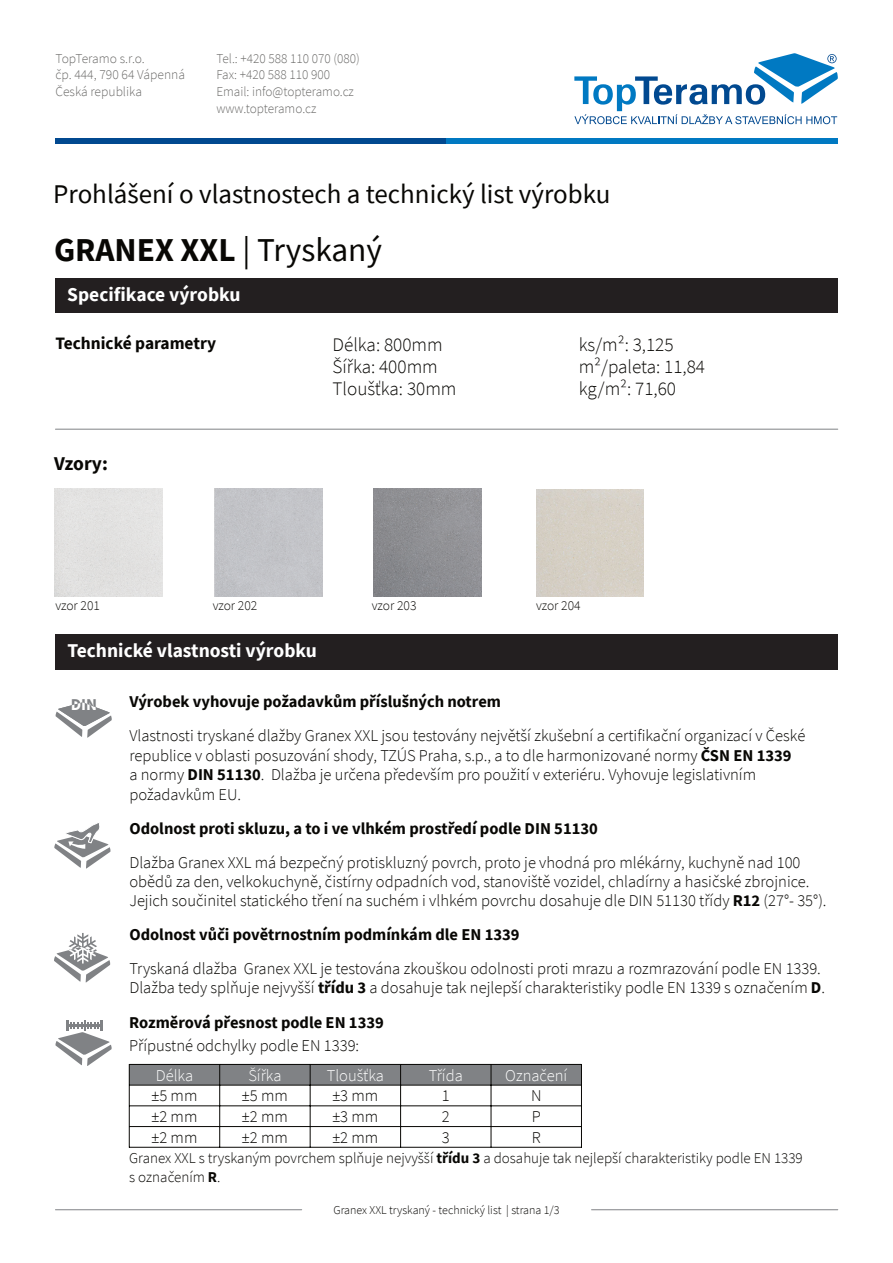
<style>
.page{position:relative;width:893px;height:1263px;background:#fff}
.page>*{position:absolute;margin:0;border:0;box-sizing:border-box;transform-origin:0 0}
.t1{font:700 33.3px "Source Sans Pro";color:#080704}
.t2{font:27px "Source Sans Pro";color:#080704}
.t3{font:700 19.5px "Source Sans Pro";color:#fff}
.t4{font:700 19.5px "Source Sans Pro";letter-spacing:-.005em;color:#080704}
.t5{font:300 19.2px/22.2px "Source Sans Pro";color:#080704}
.t6{font:700 17.4px "Source Sans Pro";color:#080704}
.t7{font:300 16.5px/19.5px "Source Sans Pro";color:#080704}
.t8{font:700 16.5px "Source Sans Pro";color:#080704}
.t9{font:300 16.5px "Source Sans Pro";color:#fff}
.t10{font:700 16.5px "Source Sans Pro";color:#808285}
.t11{font:300 15px/19.5px "Source Sans Pro";color:#080704}
.t12{font:300 13.5px/16.5px "Source Sans Pro";color:rgb(8 7 4/.6)}
.t13{font:300 13.5px "Source Sans Pro";color:#080704}
.t14{font:300 12px "Source Sans Pro";color:#080704}
.s1{font-weight:400}
.s2{font-weight:700}
</style>
<div class="page">
<div style="left:55px;top:138px;width:392px;height:6px;background:#014990"></div>
<div style="left:447px;top:138px;width:391px;height:6px;background:#0079c2"></div>
<svg style="left:574px;top:53px;width:264px;height:71px"></svg>
<hr style="left:55px;top:1209px;width:247px;height:1px;background:#808285">
<hr style="left:591px;top:1209px;width:247px;height:1px;background:#808285">
<svg style="left:54px;top:823px;width:57px;height:45px"></svg>
<svg style="left:54px;top:933px;width:56px;height:49px"></svg>
<div style="left:129px;top:1064px;width:452px;height:21px;background:#808285"></div>
<hr style="left:129px;top:1064px;width:1px;height:83px;background:#080704">
<hr style="left:581px;top:1064px;width:1px;height:83px;background:#080704">
<hr style="left:219px;top:1064px;width:1px;height:83px;background:#080704">
<hr style="left:310px;top:1064px;width:1px;height:83px;background:#080704">
<hr style="left:400px;top:1064px;width:1px;height:83px;background:#080704">
<hr style="left:491px;top:1064px;width:1px;height:83px;background:#080704">
<hr style="left:129px;top:1064px;width:452px;height:1px;background:#080704">
<hr style="left:129px;top:1085px;width:452px;height:1px;background:#080704">
<hr style="left:129px;top:1105px;width:452px;height:1px;background:#080704">
<hr style="left:129px;top:1126px;width:452px;height:1px;background:#080704">
<hr style="left:129px;top:1147px;width:452px;height:1px;background:#080704">
<svg style="left:55px;top:1020px;width:57px;height:46px"></svg>
<svg style="left:55px;top:702px;width:57px;height:36px"></svg>
<div style="left:56px;top:634px;width:782px;height:35px;background:#231f20"></div>
<div style="left:55px;top:279px;width:783px;height:34px;background:#231f20"></div>
<hr style="left:55px;top:429px;width:783px;height:1px;background:#808285">
<div style="left:54px;top:488px;width:108px;height:108px;background:#e2e1e1"></div>
<div style="left:214px;top:488px;width:108px;height:108px;background:#c3c4c8"></div>
<img style="left:373px;top:488px;width:108px;height:108px">
<div style="left:536px;top:489px;width:107px;height:107px;background:#d6d0c5"></div>
<p class="t12" style="left:55px;top:51px;width:131px">TopTeramo s.r.o.<br>čp. 444, 790 64 Vápenná<br>Česká republika</p>
<p class="t12" style="left:216px;top:51px;width:145px">Tel.: +420 588 110 070 (080)<br>Fax: +420 588 110 900<br>Email: info@topteramo.cz www.topteramo.cz</p>
<h2 class="t2" style="left:53px;top:183px;width:559px">Prohlášení o vlastnostech a technický list výrobku</h2>
<h1 class="t1" style="left:54px;top:236px;width:330px">GRANEX XXL <span class="s1">| Tryskaný</span></h1>
<p class="t3" style="left:67px;top:287px;width:175px">Specifikace výrobku</p>
<p class="t6" style="left:55px;top:336px;width:162px">Technické parametry</p>
<p class="t5" style="left:333px;top:335px;width:125px">Délka: 800mm<br>Šířka: 400mm<br>Tloušťka: 30mm</p>
<p class="t5" style="left:579px;top:335px;width:128px">ks/m²: 3,125 m²/paleta: 11,84 kg/m²: 71,60</p>
<p class="t4" style="left:54px;top:455px;width:55px">Vzory:</p>
<p class="t13" style="left:55px;top:599px;width:46px">vzor 201</p>
<p class="t13" style="left:213px;top:599px;width:46px">vzor 202</p>
<p class="t13" style="left:372px;top:599px;width:46px">vzor 203</p>
<p class="t13" style="left:536px;top:599px;width:46px">vzor 204</p>
<p class="t3" style="left:67px;top:642px;width:251px">Technické vlastnosti výrobku</p>
<p class="t10" style="left:71px;top:697px;width:28px">DIN</p>
<p class="t8" style="left:129px;top:694px;width:373px">Výrobek vyhovuje požadavkům příslušných notrem</p>
<p class="t7" style="left:129px;top:727px;width:677px">Vlastnosti tryskané dlažby Granex XXL jsou testovány největší zkušební a certifikační organizací v České republice v oblasti posuzování shody, TZÚS Praha, s.p., a to dle harmonizované normy <span class="s2">ČSN EN 1339<br></span>a normy <span class="s2">DIN 51130</span>. Dlažba je určena především pro použití v exteriéru. Vyhovuje legislativním požadavkům EU.</p>
<p class="t8" style="left:129px;top:821px;width:470px">Odolnost proti skluzu, a to i ve vlhkém prostředí podle DIN 51130</p>
<p class="t7" style="left:129px;top:854px;width:699px">Dlažba Granex XXL má bezpečný protiskluzný povrch, proto je vhodná pro mlékárny, kuchyně nad 100 obědů za den, velkokuchyně, čistírny odpadních vod, stanoviště vozidel, chladírny a hasičské zbrojnice.<br>Jejich součinitel statického tření na suchém i vlhkém povrchu dosahuje dle DIN 51130 třídy <span class="s2">R12</span> (27°- 35°).</p>
<p class="t8" style="left:129px;top:928px;width:392px">Odolnost vůči povětrnostním podmínkám dle EN 1339</p>
<p class="t7" style="left:129px;top:960px;width:697px;line-height:18.9px">Tryskaná dlažba Granex XXL je testována zkouškou odolnosti proti mrazu a rozmrazování podle EN 1339.<br>Dlažba tedy splňuje nejvyšší <span class="s2">třídu 3</span> a dosahuje tak nejlepší charakteristiky podle EN 1339 s označením <span class="s2">D</span>.</p>
<p class="t8" style="left:129px;top:1015px;width:256px">Rozměrová přesnost podle EN 1339</p>
<p class="t7" style="left:129px;top:1037px;width:232px">Přípustné odchylky podle EN 1339:</p>
<p class="t9" style="left:156px;top:1068px;width:39px">Délka</p>
<p class="t9" style="left:248px;top:1068px;width:35px">Šířka</p>
<p class="t9" style="left:327px;top:1068px;width:59px">Tloušťka</p>
<p class="t9" style="left:429px;top:1068px;width:35px">Třída</p>
<p class="t9" style="left:505px;top:1068px;width:63px">Označení</p>
<p class="t7" style="left:152px;top:1087px;width:47px">±5 mm</p>
<p class="t7" style="left:242px;top:1087px;width:47px">±5 mm</p>
<p class="t7" style="left:332px;top:1087px;width:47px">±3 mm</p>
<p class="t7" style="left:442px;top:1087px;width:9px">1</p>
<p class="t7" style="left:531px;top:1087px;width:12px">N</p>
<p class="t7" style="left:152px;top:1108px;width:47px">±2 mm</p>
<p class="t7" style="left:242px;top:1108px;width:47px">±2 mm</p>
<p class="t7" style="left:332px;top:1108px;width:47px">±3 mm</p>
<p class="t7" style="left:442px;top:1108px;width:9px">2</p>
<p class="t7" style="left:532px;top:1108px;width:11px">P</p>
<p class="t7" style="left:152px;top:1129px;width:47px">±2 mm</p>
<p class="t7" style="left:242px;top:1129px;width:47px">±2 mm</p>
<p class="t7" style="left:332px;top:1129px;width:47px">±2 mm</p>
<p class="t7" style="left:442px;top:1129px;width:9px">3</p>
<p class="t7" style="left:532px;top:1129px;width:10px">R</p>
<p class="t11" style="left:129px;top:1149px;width:675px">Granex XXL s tryskaným povrchem splňuje nejvyšší <span class="s2">třídu 3</span> a dosahuje tak nejlepší charakteristiky podle EN 1339 s označením <span class="s2">R</span>.</p>
<p class="t14" style="left:333px;top:1205px;width:228px">Granex XXL tryskaný - technický list | strana 1/3</p>
</div>
